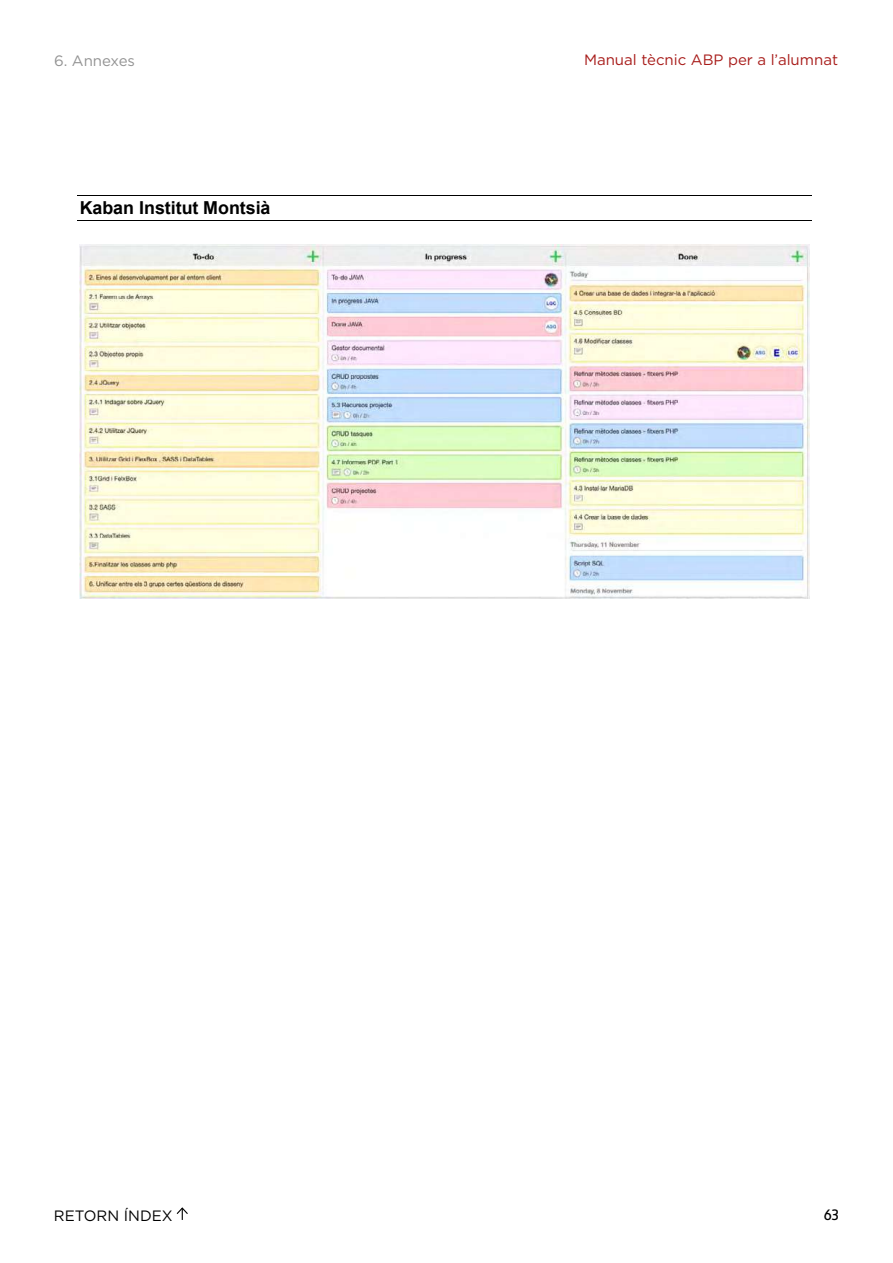
<style>
.page{position:relative;width:893px;height:1263px;background:#fff}
.page>*{position:absolute;margin:0;border:0;box-sizing:border-box;transform-origin:0 0}
.t1{font:700 17.85px "Arial";color:#000}
.t2{font:15px "Gotham";color:#a81c1a}
.t3{font:15px "Gotham";color:#000}
.t4{font:15px "Gotham";color:#939393}
.t5{font:600 15px "Barna";color:#000}
</style>
<div class="page">
<svg style="left:176px;top:1207px;width:12px;height:13px"></svg>
<hr style="left:77px;top:195px;width:735px;height:1px;background:#000">
<hr style="left:77px;top:220px;width:735px;height:1px;background:#000">
<img style="left:80px;top:244px;width:729px;height:354px">
<p class="t4" style="left:54px;top:51px;width:83px">6. Annexes</p>
<p class="t1" style="left:80px;top:196px;width:192px">Kaban Institut Montsià</p>
<p class="t2" style="left:584px;top:50px;width:256px">Manual tècnic ABP per a l’alumnat</p>
<p class="t3" style="left:54px;top:1206px;width:120px">RETORN ÍNDEX</p>
<p class="t5" style="left:824px;top:1206px;width:17px">63</p>
</div>
